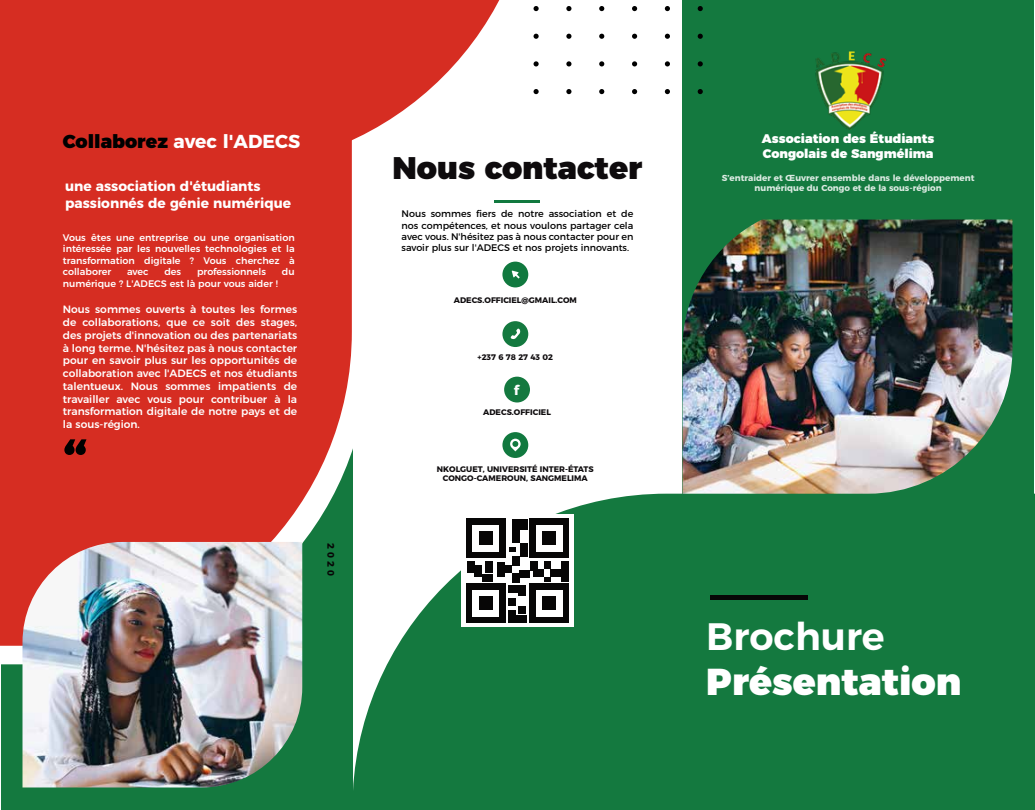
<style>
.page{position:relative;width:1035px;height:810px;background:#fff}
.page>*{position:absolute;margin:0;border:0;box-sizing:border-box;transform-origin:0 0}
.t1{font:700 59.62px "Montserrat";color:#000}
.t2{font:600 38.25px "Montserrat";color:#fff}
.t3{font:900 37.5px "Montserrat";color:#fff}
.t4{font:900 31.25px "Montserrat";color:#0e0b0d}
.t5{font:700 18.75px "Montserrat";color:#fff}
.t6{font:700 13.75px/16.5px "Montserrat";color:#fff}
.t7{font:900 12.5px/15px "Montserrat";color:#fff}
.t8{font:500 10.62px/12.8px "Montserrat";color:#fff;text-align:justify}
.t9{font:500 9.5px/11.5px "Montserrat";color:#fff;text-align:justify}
.t10{font:9.5px/11.5px "Montserrat";color:#000;text-align:justify}
.t11{font:700 9.5px "Montserrat";color:#070606}
.t12{font:700 8.75px/10.5px "Montserrat";color:#fff;text-align:center}
.t13{font:700 8.12px/9.6px "Montserrat";color:#0e0b0d;text-align:center}
.s1{font-weight:900;color:#000}
</style>
<div class="page">
<div style="left:682px;top:0;width:352px;height:810px;background:#14793f"></div>
<div style="left:1px;top:22px;width:351px;height:788px;background:#14793f"></div>
<svg style="left:352px;top:494px;width:456px;height:316px;fill:#14793f"></svg>
<svg style="left:1px;top:448px;width:368px;height:216px"></svg>
<svg style="left:1px;top:169px;width:351px;height:477px;background:#cd3629"></svg>
<svg style="left:1px;top:0;width:534px;height:169px;fill:#d62d22"></svg>
<img style="left:682px;top:220px;width:330px;height:274px">
<img style="left:22px;top:542px;width:280px;height:246px">
<hr style="left:710px;top:595px;width:98px;height:4px;background:#070606">
<div style="left:502px;top:321px;width:26px;height:26px;background:#14793f;border-radius:50%"></div>
<svg style="left:511px;top:328px;width:10px;height:11px"></svg>
<div style="left:504px;top:377px;width:26px;height:26px;background:#14793f;border-radius:50%"></div>
<div style="left:502px;top:262px;width:26px;height:25px;background:#11793f;border-radius:50%"></div>
<svg style="left:512px;top:271px;width:8px;height:7px"></svg>
<div style="left:502px;top:432px;width:26px;height:26px;background:#11793f;border-radius:50%"></div>
<svg style="left:510px;top:439px;width:11px;height:12px"></svg>
<div style="left:462px;top:514px;width:112px;height:112px;background:#fff"></div>
<div style="left:466px;top:519px;width:39px;height:39px;background:#070606"></div>
<div style="left:473px;top:525px;width:26px;height:26px;background:#fff"></div>
<div style="left:479px;top:531px;width:14px;height:14px;background:#070606"></div>
<div style="left:530px;top:519px;width:39px;height:39px;background:#070606"></div>
<div style="left:536px;top:525px;width:26px;height:26px;background:#fff"></div>
<div style="left:543px;top:531px;width:13px;height:14px;background:#070606"></div>
<div style="left:466px;top:584px;width:39px;height:39px;background:#070606"></div>
<div style="left:473px;top:590px;width:26px;height:27px;background:#fff"></div>
<div style="left:479px;top:597px;width:14px;height:13px;background:#070606"></div>
<div style="left:530px;top:584px;width:39px;height:39px;background:#070606"></div>
<div style="left:536px;top:590px;width:26px;height:27px;background:#fff"></div>
<div style="left:543px;top:597px;width:13px;height:13px;background:#070606"></div>
<div style="left:497px;top:562px;width:8px;height:15px;background:#070606"></div>
<div style="left:497px;top:566px;width:15px;height:7px;background:#070606"></div>
<div style="left:474px;top:566px;width:8px;height:11px;background:#070606"></div>
<div style="left:485px;top:561px;width:8px;height:12px;background:#070606"></div>
<div style="left:467px;top:561px;width:8px;height:12px;background:#070606"></div>
<div style="left:512px;top:556px;width:8px;height:10px;background:#070606"></div>
<div style="left:512px;top:573px;width:8px;height:9px;background:#070606"></div>
<div style="left:530px;top:561px;width:7px;height:9px;background:#070606"></div>
<div style="left:520px;top:543px;width:7px;height:13px;background:#070606"></div>
<div style="left:512px;top:529px;width:8px;height:14px;background:#070606"></div>
<div style="left:512px;top:519px;width:8px;height:10px;background:#070606"></div>
<div style="left:520px;top:519px;width:7px;height:10px;background:#070606"></div>
<div style="left:561px;top:561px;width:8px;height:11px;background:#070606"></div>
<div style="left:561px;top:571px;width:8px;height:11px;background:#070606"></div>
<div style="left:551px;top:569px;width:10px;height:8px;background:#070606"></div>
<div style="left:533px;top:569px;width:11px;height:8px;background:#070606"></div>
<div style="left:544px;top:561px;width:7px;height:8px;background:#070606"></div>
<svg style="left:544px;top:577px;width:7px;height:5px"></svg>
<svg style="left:509px;top:547px;width:7px;height:5px"></svg>
<div style="left:519px;top:570px;width:11px;height:8px;background:#070606"></div>
<div style="left:482px;top:575px;width:11px;height:7px;background:#070606"></div>
<div style="left:508px;top:585px;width:11px;height:8px;background:#070606"></div>
<div style="left:518px;top:585px;width:8px;height:11px;background:#070606"></div>
<div style="left:508px;top:599px;width:8px;height:7px;background:#070606"></div>
<div style="left:518px;top:606px;width:8px;height:7px;background:#070606"></div>
<div style="left:508px;top:611px;width:8px;height:12px;background:#070606"></div>
<div style="left:515px;top:615px;width:12px;height:8px;background:#070606"></div>
<hr style="left:495px;top:200px;width:45px;height:2px;background:#11793f">
<svg style="left:534px;top:89px;width:5px;height:5px"></svg>
<svg style="left:566px;top:89px;width:5px;height:5px"></svg>
<svg style="left:599px;top:89px;width:5px;height:5px"></svg>
<svg style="left:632px;top:89px;width:5px;height:5px"></svg>
<svg style="left:665px;top:89px;width:5px;height:5px"></svg>
<svg style="left:698px;top:89px;width:5px;height:5px"></svg>
<svg style="left:534px;top:61px;width:5px;height:5px"></svg>
<svg style="left:566px;top:61px;width:5px;height:5px"></svg>
<svg style="left:599px;top:61px;width:5px;height:5px"></svg>
<svg style="left:632px;top:61px;width:5px;height:5px"></svg>
<svg style="left:665px;top:61px;width:5px;height:5px"></svg>
<svg style="left:698px;top:61px;width:5px;height:5px"></svg>
<svg style="left:534px;top:34px;width:5px;height:5px"></svg>
<svg style="left:566px;top:34px;width:5px;height:5px"></svg>
<svg style="left:599px;top:34px;width:5px;height:5px"></svg>
<svg style="left:632px;top:34px;width:5px;height:5px"></svg>
<svg style="left:665px;top:34px;width:5px;height:5px"></svg>
<svg style="left:698px;top:34px;width:5px;height:5px"></svg>
<svg style="left:534px;top:6px;width:5px;height:5px"></svg>
<svg style="left:566px;top:6px;width:5px;height:5px"></svg>
<svg style="left:599px;top:6px;width:5px;height:5px"></svg>
<svg style="left:632px;top:6px;width:5px;height:5px"></svg>
<svg style="left:665px;top:6px;width:5px;height:5px"></svg>
<svg style="left:698px;top:6px;width:5px;height:5px"></svg>
<img style="left:815px;top:51px;width:72px;height:79px">
<h3 class="t5" style="left:63px;top:126px;width:239px"><span class="s1">Collaborez</span> avec l'ADECS</h3>
<p class="t6" style="left:65px;top:177px;width:228px">une association d'étudiants passionnés de génie numérique</p>
<p class="t9" style="left:63px;top:231px;width:233px">Vous êtes une entreprise ou une organisation intéressée par les nouvelles technologies et la transformation digitale ? Vous cherchez à collaborer</p>
<p class="t9" style="left:127px;top:265px;width:23px">avec</p>
<p class="t9" style="left:164px;top:265px;width:18px">des</p>
<p class="t9" style="left:197px;top:265px;width:71px">professionnels</p>
<p class="t9" style="left:282px;top:265px;width:14px">du</p>
<p class="t9" style="left:63px;top:277px;width:216px">numérique ? L'ADECS est là pour vous aider !</p>
<p class="t8" style="left:63px;top:302px;width:236px">Nous sommes ouverts à toutes les formes de collaborations, que ce soit des stages, des projets d'innovation ou des partenariats à long terme. N'hésitez pas à nous contacter pour en savoir plus sur les opportunités de collaboration avec l'ADECS et nos étudiants talentueux. Nous sommes impatients de travailler avec vous pour contribuer à la transformation digitale de notre pays et de la sous-région.</p>
<h1 class="t1" style="left:63px;top:411px;width:27px">“</h1>
<p class="t11" style="left:339px;top:543px;width:34px;rotate:90deg">2020</p>
<h3 class="t4" style="left:393px;top:141px;width:251px">Nous contacter</h3>
<p class="t10" style="left:402px;top:207px;width:233px">Nous sommes fiers de notre association et de nos compétences, et nous voulons partager cela avec vous. N'hésitez pas à nous contacter pour en savoir plus sur l'ADECS et nos projets innovants.</p>
<p class="t13" style="left:454px;top:295px;width:125px">ADECS.OFFICIEL@GMAIL.COM</p>
<p class="t13" style="left:478px;top:352px;width:77px">+237 6 78 27 43 02</p>
<p class="t6" style="left:514px;top:380px;width:7px">f</p>
<p class="t13" style="left:483px;top:407px;width:69px">ADECS.OFFICIEL</p>
<p class="t13" style="left:437px;top:463px;width:158px">NKOLGUET, UNIVERSITÉ INTER-ÉTATS<br>CONGO-CAMEROUN, SANGMELIMA</p>
<p class="t7" style="left:762px;top:130px;width:174px">Association des Étudiants<br>Congolais de Sangmélima</p>
<p class="t12" style="left:722px;top:171px;width:254px">S’entraider et Œuvrer ensemble dans le développement numérique du Congo et de la sous-région</p>
<h2 class="t2" style="left:706px;top:605px;width:180px">Brochure</h2>
<h3 class="t3" style="left:706px;top:650px;width:257px">Présentation</h3>
</div>
